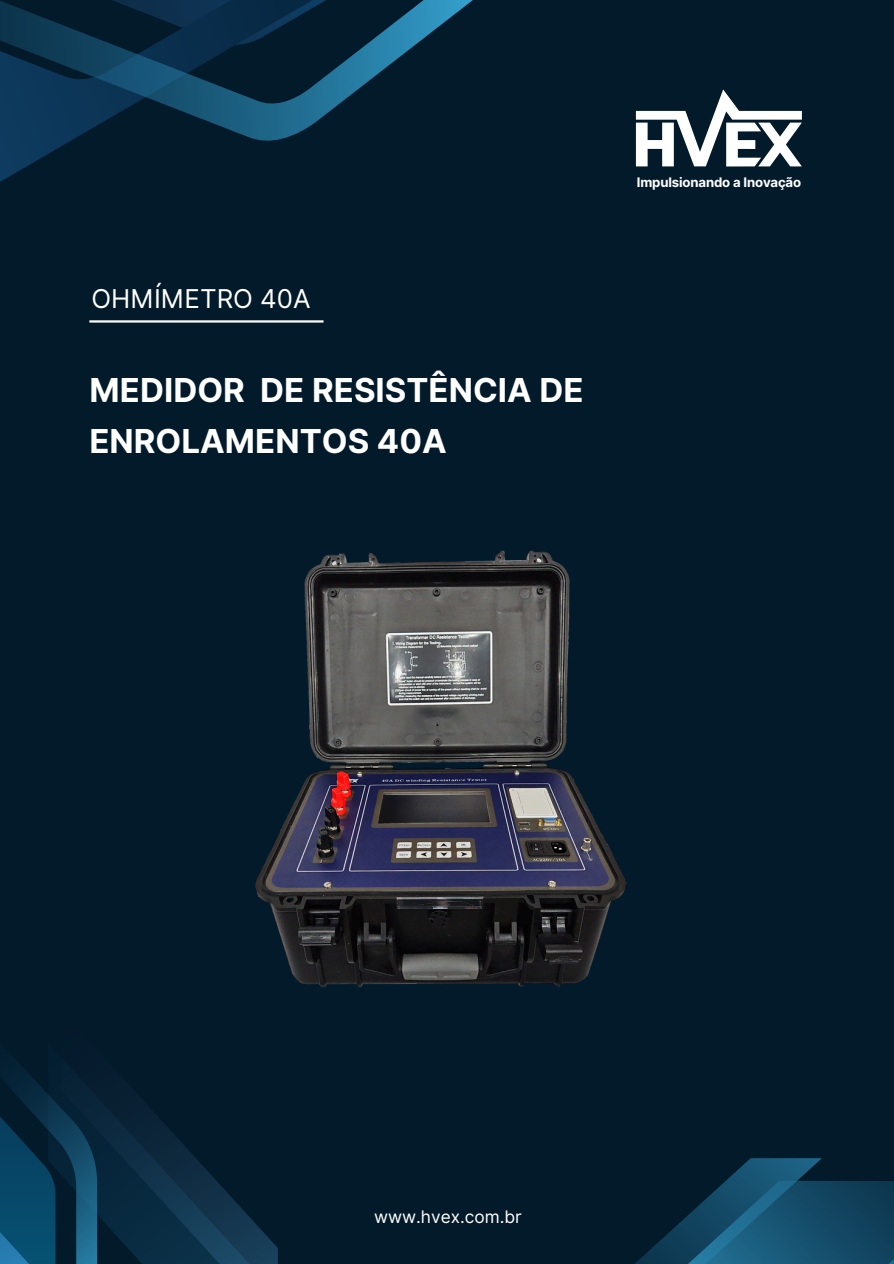
<style>
.page{position:relative;width:894px;height:1264px;background:#fff}
.page>*{position:absolute;margin:0;border:0;box-sizing:border-box;transform-origin:0 0}
.t1{font:700 33px/50.7px "Inter";color:#fff}
.t2{font:25.95px "Inter";color:#fff}
.t3{font:17.25px "Inter";color:#fff}
.t4{font:700 13.2px "Inter";letter-spacing:-.01em;color:#fff}
</style>
<div class="page">
<div style="left:0;top:0;width:893px;height:1263px;background:#031a2b"></div>
<svg style="left:0;top:0;width:473px;height:323px"></svg>
<svg style="left:97px;top:1097px;width:181px;height:166px"></svg>
<svg style="left:0;top:1066px;width:97px;height:197px"></svg>
<svg style="left:635px;top:89px;width:166px;height:77px"></svg>
<svg style="left:636px;top:1158px;width:257px;height:105px"></svg>
<img style="left:255px;top:550px;width:372px;height:438px">
<h2 class="t2" style="left:91px;top:283px;width:220px">OHMÍMETRO 40A</h2>
<p class="t1" style="left:89px;top:365px;width:496px">MEDIDOR DE RESISTÊNCIA DE<br>ENROLAMENTOS 40A</p>
<p class="t4" style="left:636px;top:174px;width:166px">Impulsionando a Inovação</p>
<p class="t3" style="left:374px;top:1206px;width:149px">www.hvex.com.br</p>
</div>
